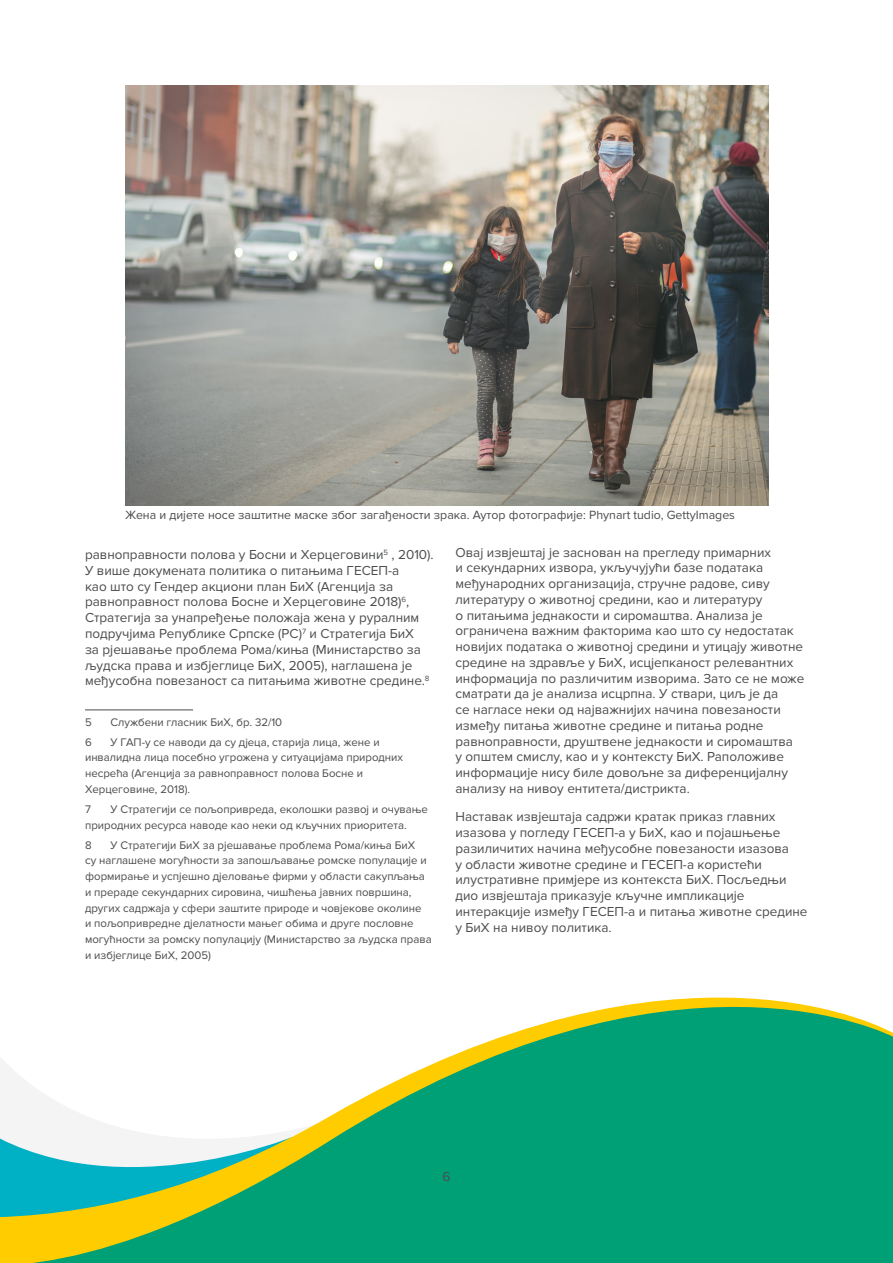
<style>
.page{position:relative;width:893px;height:1263px;background:#fff}
.page>*{position:absolute;margin:0;border:0;box-sizing:border-box;transform-origin:0 0}
.Main_text{font:13.5px/15.8px "Proxima Nova";color:#4b4c4d}
.Imag_caption{font:12.3px "Proxima Nova";color:#4b4c4d}
.Footnote{font:11.4px/15.8px "Proxima Nova";color:#4b4c4d}
</style>
<div class="page">
<svg style="left:0;top:997px;width:893px;height:266px;fill:#00a076"></svg>
<hr style="left:85px;top:709px;width:108px;height:1px;background:#4b4c4d">
<img style="left:125px;top:86px;width:644px;height:419px">
<p class="Imag_caption" style="left:125px;top:508px;width:611px">Жена и дијете носе заштитне маске због загађености зрака. Аутор фотографије: Phynart tudio, GettyImages</p>
<p class="Main_text" style="left:85px;top:547px;width:350px">равноправности полова у Босни и Херцеговини<sup>5</sup> , 2010).<br>У више докумената политика о питањима ГЕСЕП-а<br>као што су Гендер акциони план БиХ (Агенција за равноправност полова Босне и Херцеговине 2018)<sup>6</sup>, Стратегија за унапређење положаја жена у руралним подручјима Републике Српске (РС)<sup>7</sup> и Стратегија БиХ<br>за рјешавање проблема Рома/киња (Министарство за људска права и избјеглице БиХ, 2005), наглашена је међусобна повезаност са питањима животне средине.<sup>8</sup></p>
<p class="Footnote" style="left:85px;top:714px;width:8px">5</p>
<p class="Footnote" style="left:110px;top:714px;width:173px">Службени гласник БиХ, бр. 32/10</p>
<p class="Footnote" style="left:85px;top:734px;width:8px">6</p>
<p class="Footnote" style="left:85px;top:734px;width:320px;text-indent:25px">У ГАП-у се наводи да су дјеца, старија лица, жене и инвалидна лица посебно угрожена у ситуацијама природних несрећа (Агенција за равноправност полова Босне и Херцеговине, 2018).</p>
<p class="Footnote" style="left:85px;top:801px;width:7px">7</p>
<p class="Footnote" style="left:85px;top:801px;width:345px;text-indent:25px">У Стратегији се пољопривреда, еколошки развој и очување природних ресурса наводе као неки од кључних приоритета.</p>
<p class="Footnote" style="left:85px;top:837px;width:8px">8</p>
<p class="Footnote" style="left:85px;top:837px;width:348px;text-indent:25px">У Стратегији БиХ за рјешавање проблема Рома/киња БиХ<br>су наглашене могућности за запошљавање ромске популације и формирање и успјешно дјеловање фирми у области сакупљања и прераде секундарних сировина, чишћења јавних површина, других садржаја у сфери заштите природе и човјекове околине<br>и пољопривредне дјелатности мањег обима и друге пословне могућности за ромску популацију (Министарство за људска права и избјеглице БиХ, 2005)</p>
<p class="Main_text" style="left:455px;top:544px;width:350px">Овај извјештај је заснован на прегледу примарних<br>и секундарних извора, укључујући базе података међународних организација, стручне радове, сиву литературу о животној средини, као и литературу<br>о питањима једнакости и сиромаштва. Анализа је ограничена важним факторима као што су недостатак новијих података о животној средини и утицају животне средине на здравље у БиХ, исцјепканост релевантних информација по различитим изворима. Зато се не може сматрати да је анализа исцрпна. У ствари, циљ је да<br>се нагласе неки од најважнијих начина повезаности између питања животне средине и питања родне равноправности, друштвене једнакости и сиромаштва<br>у општем смислу, као и у контексту БиХ. Раположиве информације нису биле довољне за диференцијалну анализу на нивоу ентитета/дистрикта.</p>
<p class="Main_text" style="left:455px;top:809px;width:354px">Наставак извјештаја садржи кратак приказ главних изазова у погледу ГЕСЕП-а у БиХ, као и појашњење разиличитих начина међусобне повезаности изазова<br>у области животне средине и ГЕСЕП-а користећи илустративне примјере из контекста БиХ. Посљедњи дио извјештаја приказује кључне импликације интеракције између ГЕСЕП-а и питања животне средине у БиХ на нивоу политика.</p>
<p class="Main_text" style="left:442px;top:1169px;width:9px">6</p>
</div>
